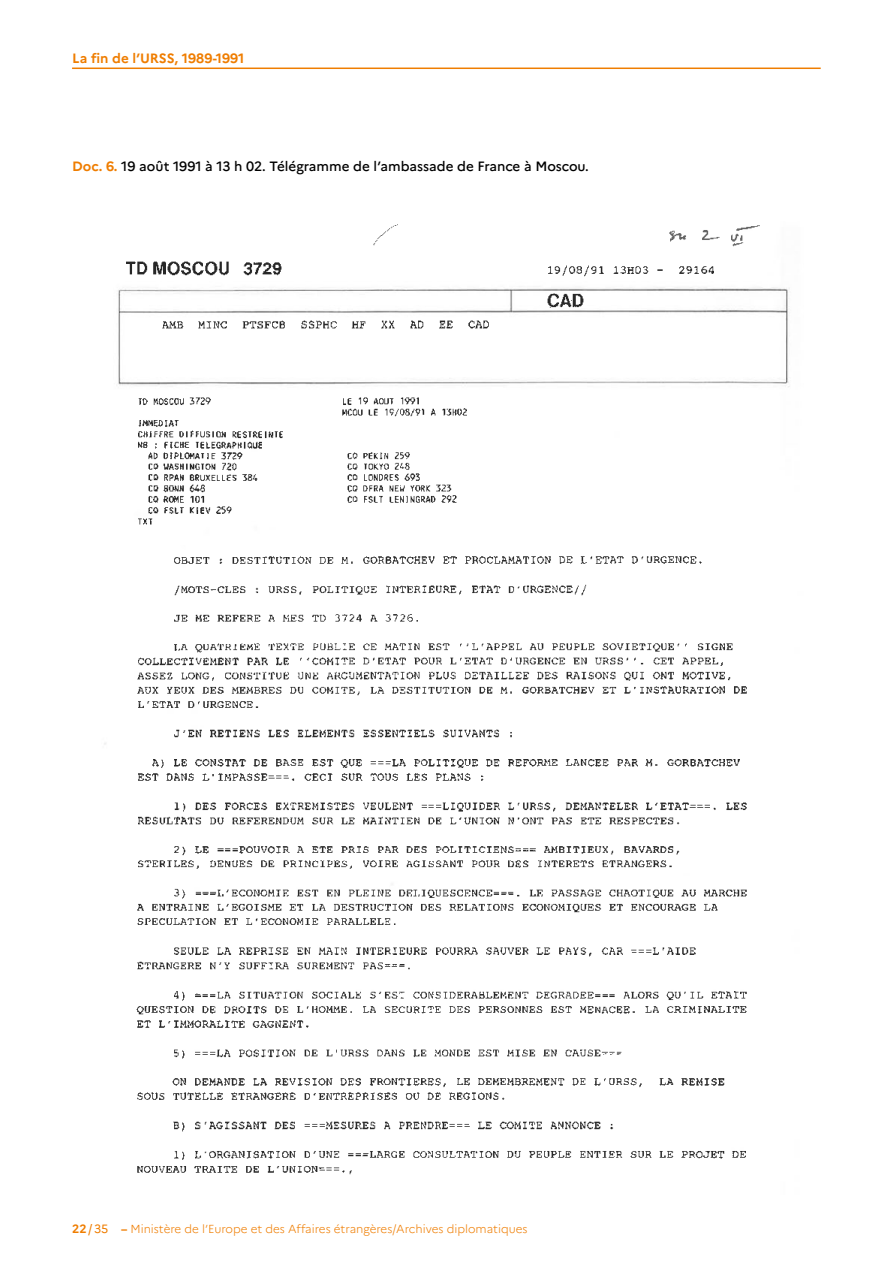
<style>
.page{position:relative;width:893px;height:1263px;background:#fff}
.page>*{position:absolute;margin:0;border:0;box-sizing:border-box;transform-origin:0 0}
.Page_doc___Dénomination{font:500 13.5px "Marianne";color:#000}
.t1{font:700 13.5px "Marianne";color:#ef7d00}
.t2{font:12px "Marianne";color:#ef7d00}
.t3{font:300 11.7px "Marianne";color:#ef7d00}
.s1{font-weight:700;color:#ef7d00}
.s2{font-weight:700}
</style>
<div class="page">
<img style="left:104px;top:287px;width:686px;height:888px">
<img style="left:135px;top:397px;width:334px;height:129px">
<img style="left:669px;top:225px;width:91px;height:22px">
<img style="left:135px;top:554px;width:613px;height:620px">
<img style="left:126px;top:261px;width:156px;height:15px">
<img style="left:548px;top:265px;width:166px;height:12px">
<img style="left:161px;top:319px;width:329px;height:11px">
<img style="left:543px;top:291px;width:44px;height:19px">
<img style="left:373px;top:224px;width:25px;height:22px">
<hr style="left:72px;top:68px;width:749px;height:1px;background:#ef7d00">
<p class="t1" style="left:72px;top:48px;width:174px">La fin de l’URSS, 1989-1991</p>
<p class="Page_doc___Dénomination" style="left:72px;top:156px;width:518px"><span class="s1">Doc. 6.</span> 19 août 1991 à 13 h 02. Télégramme de l’ambassade de France à Moscou.</p>
<p class="t2" style="left:72px;top:1220px;width:38px"><span class="s2">22</span> / 35</p>
<p class="t3" style="left:121px;top:1220px;width:408px"><span class="s2">–</span> Ministère de l’Europe et des Affaires étrangères/Archives diplomatiques</p>
</div>
